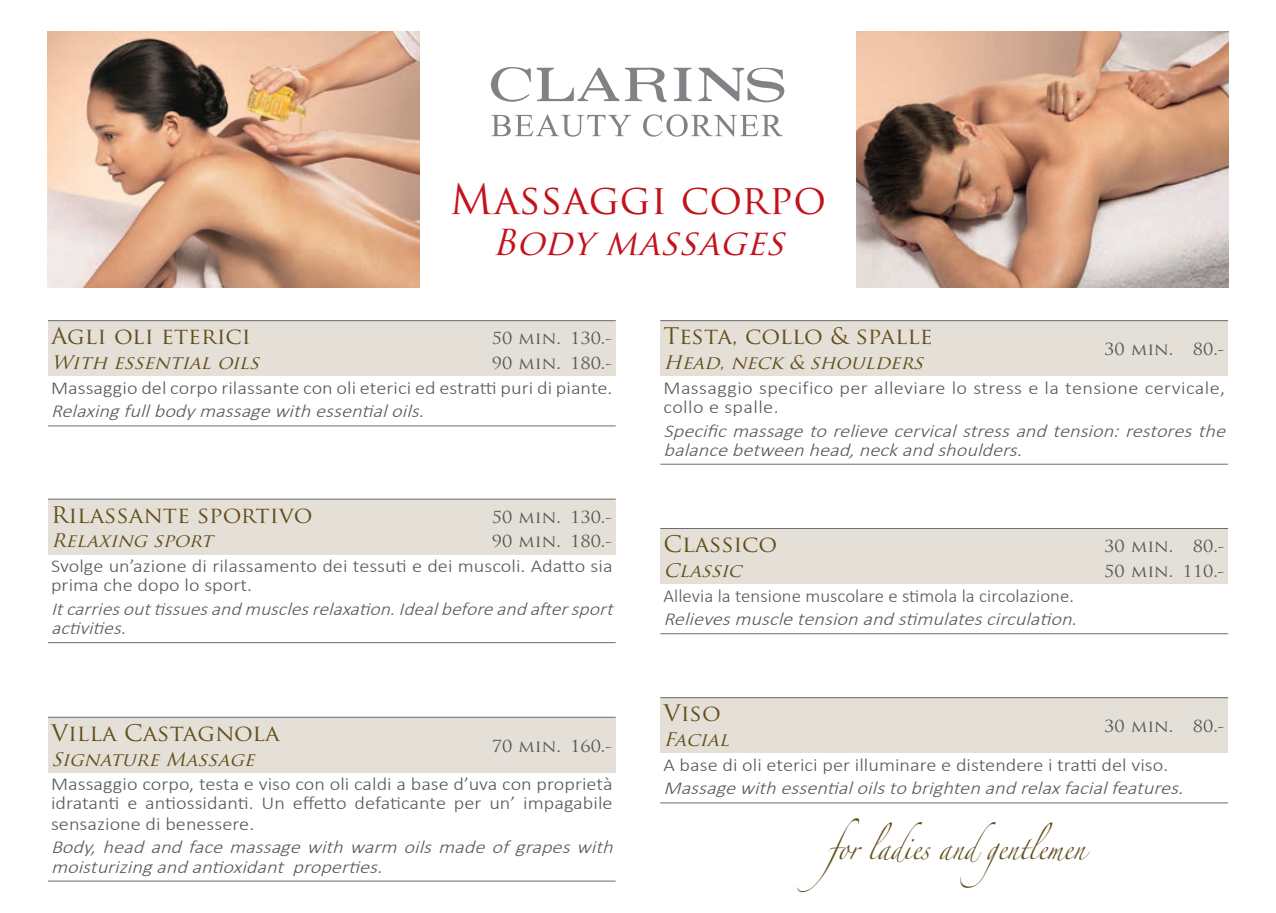
<style>
.page{position:relative;width:1276px;height:913px;background:#fff}
.page>*{position:absolute;margin:0;border:0;box-sizing:border-box;transform-origin:0 0}
.t1{font:40.5px "Trajan Pro";letter-spacing:.01em;color:#c4121a}
.t2{font:italic 34.88px "Trajan Pro";color:#c4121a}
.t3{font:22.28px "Trajan Pro";color:#634f1b;scale:1.04 1}
.t4{font:21.82px "Zapfino";color:#634f1b;scale:.85 1}
.t5{font:300 18.22px/19.1px "Calibri";letter-spacing:.005em;color:#57585a;scale:1.11 1}
.t6{font:italic 300 18.22px/19.1px "Calibri";color:#57585a;scale:1.11 1}
.t7{font:italic 18.22px "Trajan Pro";color:#634f1b;scale:1.04 1}
.t8{font:italic 300 18.22px/19.1px "Calibri";color:#57585a;scale:1.08 1}
.t9{font:300 18.22px "Calibri";letter-spacing:.005em;color:#57585a}
.t10{font:16.2px "Trajan Pro";color:#57585a;scale:1.11 1}
</style>
<div class="page">
<div style="left:48px;top:320px;width:567px;height:56px;background:#e5e0d7"></div>
<hr style="left:48px;top:320px;width:567px;height:1px;background:#6c6d70">
<hr style="left:48px;top:425px;width:567px;height:1px;background:#6c6d70">
<div style="left:48px;top:498px;width:567px;height:56px;background:#e5e0d7"></div>
<hr style="left:48px;top:498px;width:567px;height:1px;background:#6c6d70">
<hr style="left:48px;top:642px;width:567px;height:1px;background:#6c6d70">
<div style="left:660px;top:528px;width:568px;height:55px;background:#e5e0d7"></div>
<hr style="left:660px;top:528px;width:568px;height:1px;background:#6c6d70">
<hr style="left:660px;top:633px;width:568px;height:1px;background:#6c6d70">
<div style="left:660px;top:320px;width:568px;height:56px;background:#e5e0d7"></div>
<hr style="left:660px;top:320px;width:568px;height:1px;background:#6c6d70">
<hr style="left:660px;top:463px;width:568px;height:1px;background:#6c6d70">
<div style="left:48px;top:716px;width:567px;height:56px;background:#e5e0d7"></div>
<hr style="left:48px;top:716px;width:567px;height:1px;background:#6c6d70">
<hr style="left:48px;top:880px;width:567px;height:1px;background:#6c6d70">
<div style="left:660px;top:697px;width:568px;height:55px;background:#e5e0d7"></div>
<hr style="left:660px;top:697px;width:568px;height:1px;background:#6c6d70">
<hr style="left:660px;top:802px;width:568px;height:1px;background:#6c6d70">
<svg style="left:491px;top:67px;width:176px;height:35px"></svg>
<svg style="left:673px;top:68px;width:111px;height:35px"></svg>
<svg style="left:491px;top:114px;width:140px;height:23px"></svg>
<svg style="left:643px;top:114px;width:140px;height:23px"></svg>
<img style="left:48px;top:32px;width:372px;height:256px">
<img style="left:856px;top:32px;width:372px;height:256px">
<h1 class="t1" style="left:450px;top:174px;width:378px">Massaggi corpo</h1>
<h2 class="t2" style="left:492px;top:220px;width:305px">Bodymassages</h2>
<p class="t3" style="left:51px;top:322px;width:194px">Agli oli eterici</p>
<p class="t10" style="left:492px;top:328px;width:110px">50 min. 130.-</p>
<p class="t7" style="left:51px;top:350px;width:207px">With essentialoils</p>
<p class="t10" style="left:492px;top:352px;width:110px">90 min. 180.-</p>
<p class="t5" style="left:51px;top:377px;width:507px">Massaggio del corpo rilassante con oli eterici ed estratti puri di piante.</p>
<p class="t6" style="left:51px;top:400px;width:342px">Relaxingfullbodymassagewith essentialoils.</p>
<p class="t3" style="left:51px;top:500px;width:253px">Rilassante sportivo</p>
<p class="t10" style="left:492px;top:506px;width:110px">50 min. 130.-</p>
<p class="t7" style="left:51px;top:529px;width:162px">Relaxing sport</p>
<p class="t10" style="left:492px;top:531px;width:110px">90 min. 180.-</p>
<p class="t5" style="left:51px;top:555px;width:507px">Svolge un’azione di rilassamento dei tessuti e dei muscoli. Adatto sia prima che dopo lo sport.</p>
<p class="t8" style="left:51px;top:598px;width:526px">Itcarriesouttissuesandmusclesrelaxation.Idealbeforeandaftersport activities.</p>
<p class="t3" style="left:51px;top:718px;width:221px">Villa Castagnola</p>
<p class="t10" style="left:492px;top:735px;width:110px">70 min. 160.-</p>
<p class="t7" style="left:51px;top:747px;width:203px">SignatureMassage</p>
<p class="t5" style="left:51px;top:773px;width:507px;text-align:justify">Massaggio corpo, testa e viso con oli caldi a base d’uva con proprietà idratanti e antiossidanti. Un effetto defaticante per un’ impagabile sensazione di benessere.</p>
<p class="t6" style="left:51px;top:836px;width:512px">Body, head and face massage with warm oils made of grapes with moisturizingand antioxidant properties.</p>
<p class="t3" style="left:663px;top:322px;width:260px">Testa, collo &amp; spalle</p>
<p class="t10" style="left:1104px;top:339px;width:110px">30 min. 80.-</p>
<p class="t7" style="left:663px;top:350px;width:257px">Head,neck &amp; shoulders</p>
<p class="t5" style="left:663px;top:377px;width:507px">Massaggio specifico per alleviare lo stress e la tensione cervicale, collo e spalle.</p>
<p class="t6" style="left:663px;top:420px;width:512px">Specificmassageto relievecervicalstressand tension:restoresthe balancebetween head,neckand shoulders.</p>
<p class="t3" style="left:663px;top:529px;width:111px">Classico</p>
<p class="t10" style="left:1104px;top:535px;width:110px">30 min. 80.-</p>
<p class="t7" style="left:663px;top:558px;width:82px">Classic</p>
<p class="t10" style="left:1104px;top:560px;width:110px">50 min. 110.-</p>
<p class="t9" style="left:663px;top:584px;width:412px">Allevia la tensione muscolare e stimola la circolazione.</p>
<p class="t6" style="left:663px;top:608px;width:379px">Relievesmuscletension and stimulatescirculation.</p>
<p class="t3" style="left:663px;top:698px;width:57px">Viso</p>
<p class="t10" style="left:1104px;top:716px;width:110px">30 min. 80.-</p>
<p class="t7" style="left:663px;top:727px;width:70px">Facial</p>
<p class="t5" style="left:663px;top:753px;width:456px">A base di oli eterici per illuminare e distendere i tratti del viso.</p>
<p class="t6" style="left:663px;top:777px;width:475px">Massagewith essentialoilsto brighten and relaxfacialfeatures.</p>
<p class="t4" style="left:828px;top:838px;width:304px">for ladies andgentlemen</p>
</div>
